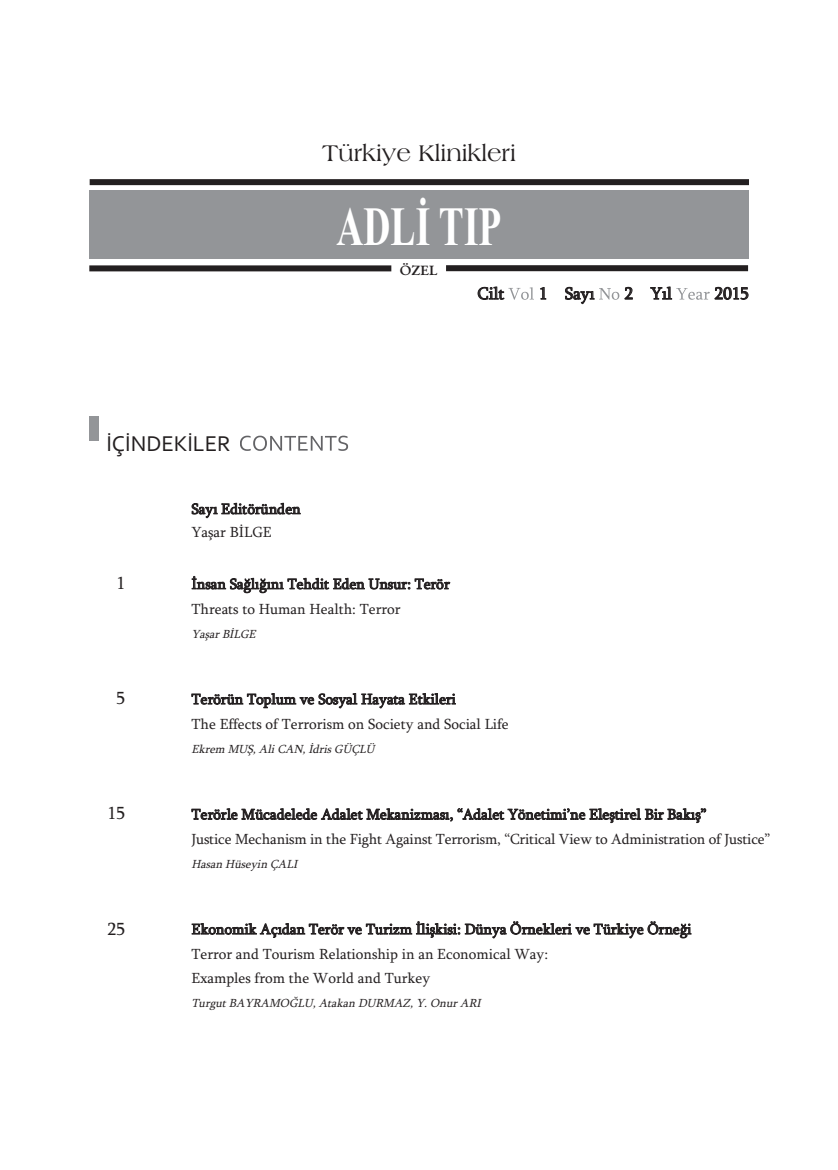
<style>
.page{position:relative;width:838px;height:1170px;background:#fff}
.page>*{position:absolute;margin:0;border:0;box-sizing:border-box;transform-origin:0 0}
.t1{font:700 55.35px "Times New Roman";color:#fff;scale:.68 1}
.t2{font:24px "Americana BT Roman";color:#231f20}
.t3{font:22.5px "Corbel";color:#231f20}
.t4{font:18px "Sylfaen";color:#231f20}
.t5{font:17.25px "Sylfaen";color:#231f20}
.t6{font:15px/24.5px "Sylfaen";color:#231f20}
.t7{font:600 13.5px "Garamond";color:#231f20}
.t8{font:italic 12px "Sylfaen";color:#231f20}
</style>
<div class="page">
<svg style="left:240px;top:435px;width:108px;height:16px"></svg>
<div style="left:89px;top:416px;width:10px;height:25px;background:#939598"></div>
<svg style="left:508px;top:287px;width:26px;height:13px"></svg>
<svg style="left:599px;top:288px;width:20px;height:12px"></svg>
<svg style="left:676px;top:288px;width:34px;height:12px"></svg>
<div style="left:89px;top:191px;width:659px;height:68px;background:#939598"></div>
<div style="left:90px;top:179px;width:659px;height:6px;background:#231f20"></div>
<div style="left:89px;top:265px;width:302px;height:6px;background:#231f20"></div>
<div style="left:446px;top:265px;width:302px;height:6px;background:#231f20"></div>
<h2 class="t2" style="left:322px;top:138px;width:195px">Türkiye Klinikleri</h2>
<h1 class="t1" style="left:336px;top:193px;width:244px">ADLİ TIP</h1>
<p class="t7" style="left:400px;top:262px;width:39px">ÖZEL</p>
<p class="t5" style="left:477px;top:283px;width:28px">Cilt</p>
<p class="t5" style="left:539px;top:283px;width:57px">1 Sayı</p>
<p class="t5" style="left:624px;top:283px;width:49px">2 Yıl</p>
<p class="t5" style="left:714px;top:283px;width:36px">2015</p>
<h3 class="t3" style="left:106px;top:429px;width:126px">İÇİNDEKİLER</h3>
<p class="t6" style="left:191px;top:497px;width:111px;line-height:23px">Sayı Editöründen<br>Yaşar BİLGE</p>
<p class="t4" style="left:116px;top:572px;width:10px">1</p>
<p class="t6" style="left:191px;top:571px;width:260px">İnsan Sağlığını Tehdit Eden Unsur: Terör<br>Threats to Human Health: Terror</p>
<p class="t8" style="left:191px;top:627px;width:69px">Yaşar BİLGE</p>
<p class="t4" style="left:116px;top:687px;width:10px">5</p>
<p class="t6" style="left:191px;top:686px;width:319px">Terörün Toplum ve Sosyal Hayata Etkileri<br>The Effects of Terrorism on Society and Social Life</p>
<p class="t8" style="left:191px;top:742px;width:188px">Ekrem MUŞ, Ali CAN, İdris GÜÇLÜ</p>
<p class="t4" style="left:107px;top:802px;width:19px">15</p>
<p class="t6" style="left:191px;top:801px;width:580px">Terörle Mücadelede Adalet Mekanizması, “Adalet Yönetimi’ne Eleştirel Bir Bakış”<br>Justice Mechanism in the Fight Against Terrorism, “Critical View to Administration of Justice”</p>
<p class="t8" style="left:191px;top:857px;width:111px">Hasan Hüseyin ÇALI</p>
<p class="t4" style="left:107px;top:917px;width:19px">25</p>
<p class="t6" style="left:191px;top:916px;width:501px">Ekonomik Açıdan Terör ve Turizm İlişkisi: Dünya Örnekleri ve Türkiye Örneği<br>Terror and Tourism Relationship in an Economical Way:<br>Examples from the World and Turkey</p>
<p class="t8" style="left:191px;top:996px;width:294px">Turgut BAYRAMOĞLU, Atakan DURMAZ, Y. Onur ARI</p>
</div>
